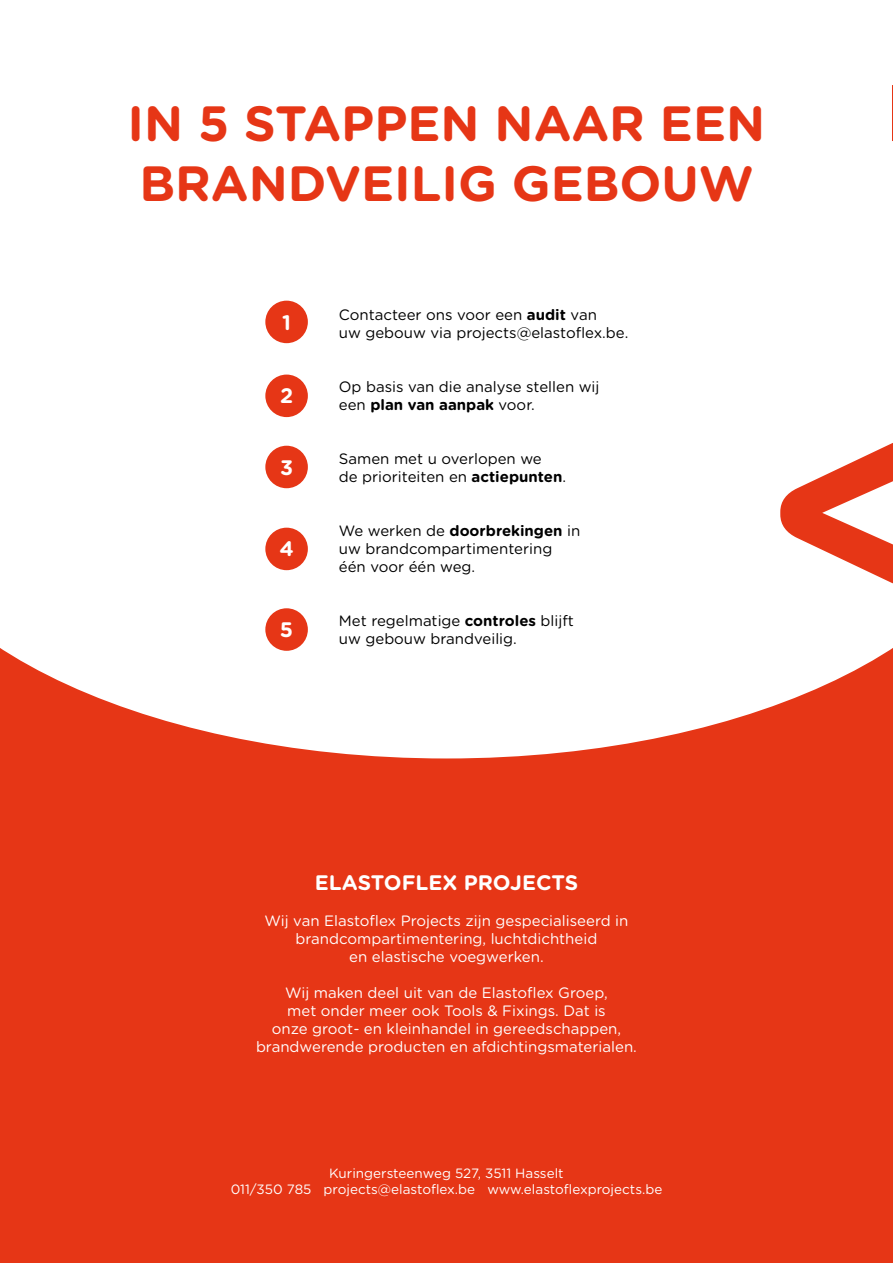
<style>
.page{position:relative;width:893px;height:1263px;background:#fff}
.page>*{position:absolute;margin:0;border:0;box-sizing:border-box;transform-origin:0 0}
.t1{font:700 49.5px/59.4px "Gotham Rounded";color:#e63616}
.t2{font:700 21px "Gotham Rounded";color:#fff}
.t3{font:15px/18px "Gotham Rounded";color:#000}
.t4{font:15px/18px "Gotham Rounded";color:#fff;text-align:center}
.t5{font:13.5px/16.2px "Gotham Rounded";color:#fff;text-align:center}
.s1{font-weight:700}
</style>
<div class="page">
<div style="left:0;top:536px;width:893px;height:727px;background:#e63616"></div>
<svg style="left:0;top:300px;width:780px;height:458px"></svg>
<div style="left:265px;top:301px;width:43px;height:42px;background:#e63616;border-radius:50%"></div>
<div style="left:265px;top:375px;width:43px;height:42px;background:#e63616;border-radius:50%"></div>
<div style="left:265px;top:446px;width:43px;height:42px;background:#e63616;border-radius:50%"></div>
<div style="left:265px;top:528px;width:43px;height:42px;background:#e63616;border-radius:50%"></div>
<div style="left:265px;top:608px;width:43px;height:43px;background:#e63616;border-radius:50%"></div>
<svg style="left:780px;top:85px;width:113px;height:619px"></svg>
<div style="left:843px;top:58px;width:49px;height:94px;background:#fff"></div>
<h1 class="t1" style="left:127px;top:92px;width:639px">IN 5 STAPPEN NAAR EEN<br>BRANDVEILIG GEBOUW</h1>
<h2 class="t2" style="left:282px;top:307px;width:10px">1</h2>
<h2 class="t2" style="left:280px;top:380px;width:15px">2</h2>
<h2 class="t2" style="left:280px;top:452px;width:15px">3</h2>
<h2 class="t2" style="left:279px;top:533px;width:16px">4</h2>
<h2 class="t2" style="left:280px;top:614px;width:15px">5</h2>
<p class="t3" style="left:339px;top:305px;width:291px">Contacteer ons voor een <span class="s1">audit</span> van<br>uw gebouw via projects@elastoflex.be.</p>
<p class="t3" style="left:339px;top:377px;width:262px">Op basis van die analyse stellen wij een <span class="s1">plan van aanpak</span> voor.</p>
<p class="t3" style="left:339px;top:449px;width:229px">Samen met u overlopen we<br>de prioriteiten en <span class="s1">actiepunten</span>.</p>
<p class="t3" style="left:339px;top:521px;width:243px">We werken de <span class="s1">doorbrekingen</span> in uw brandcompartimentering één voor één weg.</p>
<p class="t3" style="left:339px;top:611px;width:237px">Met regelmatige <span class="s1">controles</span> blijft uw gebouw brandveilig.</p>
<h2 class="t2" style="left:315px;top:867px;width:265px">ELASTOFLEX PROJECTS</h2>
<p class="t4" style="left:265px;top:911px;width:365px">Wij van Elastoflex Projects zijn gespecialiseerd in brandcompartimentering, luchtdichtheid<br>en elastische voegwerken.</p>
<p class="t4" style="left:256px;top:983px;width:382px">Wij maken deel uit van de Elastoflex Groep,<br>met onder meer ook Tools &amp; Fixings. Dat is<br>onze groot- en kleinhandel in gereedschappen, brandwerende producten en afdichtingsmaterialen.</p>
<p class="t5" style="left:231px;top:1164px;width:433px">Kuringersteenweg 527, 3511 Hasselt<br>011/350 785 projects@elastoflex.be www.elastoflexprojects.be</p>
</div>
